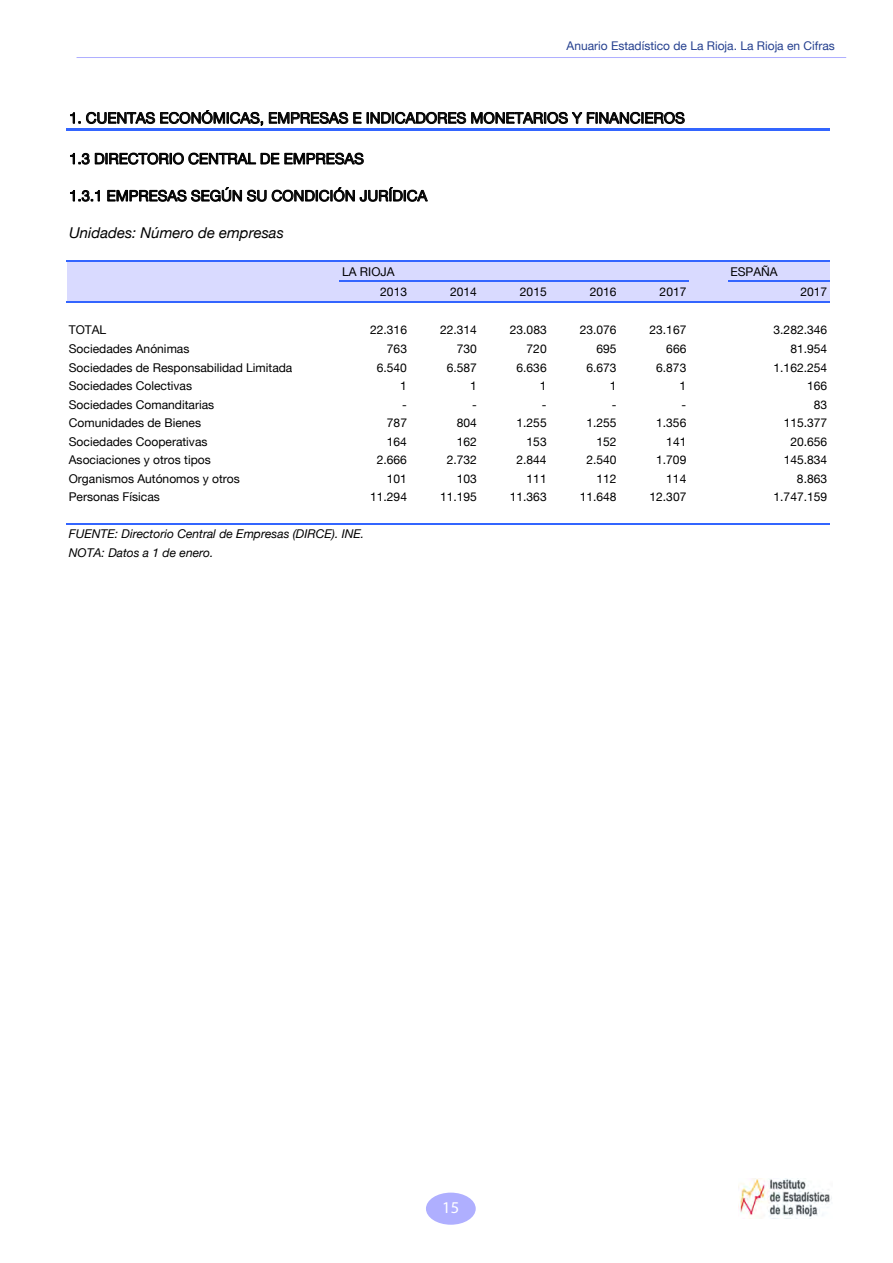
<style>
.page{position:relative;width:893px;height:1263px;background:#fff}
.page>*{position:absolute;margin:0;border:0;box-sizing:border-box;transform-origin:0 0}
.t1{font:16.5px "Myriad Pro";color:#fff}
.t2{font:15px "Helvetica Neue LT";color:#000}
.t3{font:italic 15px "Helvetica Neue LT";color:#000}
.t4{font:12px "Helvetica Neue LT";color:#000}
.t5{font:italic 12px/18.6px "Helvetica Neue LT";color:#000}
.t6{font:12px "Helvetica Neue LT";color:#25408f}
</style>
<div class="page">
<div style="left:426px;top:1192px;width:50px;height:33px;background:#afafff;border-radius:50%"></div>
<img style="left:739px;top:1178px;width:93px;height:41px">
<hr style="left:77px;top:57px;width:769px;height:1px;background:#afafff">
<div style="left:67px;top:261px;width:763px;height:21px;background:#d9daff"></div>
<div style="left:67px;top:281px;width:273px;height:21px;background:#d9daff"></div>
<div style="left:340px;top:281px;width:349px;height:21px;background:#d9daff"></div>
<div style="left:689px;top:281px;width:141px;height:21px;background:#d9daff"></div>
<svg style="left:70px;top:110px;width:193px;height:16px"></svg>
<svg style="left:269px;top:112px;width:92px;height:12px"></svg>
<svg style="left:367px;top:112px;width:318px;height:12px"></svg>
<svg style="left:70px;top:153px;width:209px;height:12px"></svg>
<svg style="left:285px;top:153px;width:79px;height:12px"></svg>
<svg style="left:70px;top:190px;width:30px;height:12px"></svg>
<svg style="left:107px;top:188px;width:159px;height:14px"></svg>
<svg style="left:272px;top:188px;width:156px;height:14px"></svg>
<hr style="left:340px;top:281px;width:349px;height:1px;background:#3365ff">
<hr style="left:66px;top:128px;width:764px;height:2px;background:#3365ff">
<hr style="left:66px;top:260px;width:764px;height:2px;background:#3365ff">
<hr style="left:728px;top:281px;width:102px;height:1px;background:#3365ff">
<hr style="left:66px;top:301px;width:764px;height:1px;background:#3365ff">
<hr style="left:66px;top:523px;width:764px;height:2px;background:#3365ff">
<p class="t6" style="left:567px;top:38px;width:270px">Anuario Estadístico de La Rioja. La Rioja en Cifras</p>
<p class="t2" style="left:69px;top:109px;width:617px">1. CUENTAS ECONÓMICAS, EMPRESAS E INDICADORES MONETARIOS Y FINANCIEROS</p>
<p class="t2" style="left:69px;top:150px;width:296px">1.3 DIRECTORIO CENTRAL DE EMPRESAS</p>
<p class="t2" style="left:69px;top:187px;width:360px">1.3.1 EMPRESAS SEGÚN SU CONDICIÓN JURÍDICA</p>
<p class="t3" style="left:69px;top:224px;width:216px">Unidades: Número de empresas</p>
<p class="t4" style="left:342px;top:264px;width:54px">LA RIOJA</p>
<p class="t4" style="left:730px;top:264px;width:49px">ESPAÑA</p>
<p class="t4" style="left:380px;top:284px;width:28px">2013</p>
<p class="t4" style="left:450px;top:284px;width:28px">2014</p>
<p class="t4" style="left:520px;top:284px;width:28px">2015</p>
<p class="t4" style="left:590px;top:284px;width:28px">2016</p>
<p class="t4" style="left:660px;top:284px;width:28px">2017</p>
<p class="t4" style="left:800px;top:284px;width:28px">2017</p>
<p class="t4" style="left:69px;top:323px;width:39px">TOTAL</p>
<p class="t4" style="left:370px;top:323px;width:38px">22.316</p>
<p class="t4" style="left:440px;top:323px;width:38px">22.314</p>
<p class="t4" style="left:510px;top:323px;width:38px">23.083</p>
<p class="t4" style="left:580px;top:323px;width:38px">23.076</p>
<p class="t4" style="left:650px;top:323px;width:38px">23.167</p>
<p class="t4" style="left:774px;top:323px;width:55px">3.282.346</p>
<p class="t4" style="left:69px;top:342px;width:122px">Sociedades Anónimas</p>
<p class="t4" style="left:387px;top:342px;width:22px">763</p>
<p class="t4" style="left:457px;top:342px;width:22px">730</p>
<p class="t4" style="left:527px;top:342px;width:22px">720</p>
<p class="t4" style="left:596px;top:342px;width:22px">695</p>
<p class="t4" style="left:666px;top:342px;width:22px">666</p>
<p class="t4" style="left:790px;top:342px;width:38px">81.954</p>
<p class="t4" style="left:69px;top:360px;width:225px">Sociedades de Responsabilidad Limitada</p>
<p class="t4" style="left:377px;top:360px;width:32px">6.540</p>
<p class="t4" style="left:447px;top:360px;width:32px">6.587</p>
<p class="t4" style="left:516px;top:360px;width:32px">6.636</p>
<p class="t4" style="left:586px;top:360px;width:32px">6.673</p>
<p class="t4" style="left:656px;top:360px;width:32px">6.873</p>
<p class="t4" style="left:774px;top:360px;width:55px">1.162.254</p>
<p class="t4" style="left:69px;top:379px;width:125px">Sociedades Colectivas</p>
<p class="t4" style="left:400px;top:379px;width:8px">1</p>
<p class="t4" style="left:470px;top:379px;width:8px">1</p>
<p class="t4" style="left:540px;top:379px;width:8px">1</p>
<p class="t4" style="left:610px;top:379px;width:8px">1</p>
<p class="t4" style="left:680px;top:379px;width:8px">1</p>
<p class="t4" style="left:807px;top:379px;width:22px">166</p>
<p class="t4" style="left:69px;top:397px;width:147px">Sociedades Comanditarias</p>
<p class="t4" style="left:402px;top:397px;width:6px">-</p>
<p class="t4" style="left:472px;top:397px;width:6px">-</p>
<p class="t4" style="left:542px;top:397px;width:6px">-</p>
<p class="t4" style="left:612px;top:397px;width:6px">-</p>
<p class="t4" style="left:682px;top:397px;width:6px">-</p>
<p class="t4" style="left:814px;top:397px;width:15px">83</p>
<p class="t4" style="left:69px;top:416px;width:134px">Comunidades de Bienes</p>
<p class="t4" style="left:387px;top:416px;width:22px">787</p>
<p class="t4" style="left:457px;top:416px;width:22px">804</p>
<p class="t4" style="left:516px;top:416px;width:32px">1.255</p>
<p class="t4" style="left:586px;top:416px;width:32px">1.255</p>
<p class="t4" style="left:656px;top:416px;width:32px">1.356</p>
<p class="t4" style="left:784px;top:416px;width:45px">115.377</p>
<p class="t4" style="left:69px;top:434px;width:140px">Sociedades Cooperativas</p>
<p class="t4" style="left:387px;top:434px;width:22px">164</p>
<p class="t4" style="left:457px;top:434px;width:22px">162</p>
<p class="t4" style="left:527px;top:434px;width:22px">153</p>
<p class="t4" style="left:596px;top:434px;width:22px">152</p>
<p class="t4" style="left:666px;top:434px;width:22px">141</p>
<p class="t4" style="left:790px;top:434px;width:38px">20.656</p>
<p class="t4" style="left:69px;top:453px;width:144px">Asociaciones y otros tipos</p>
<p class="t4" style="left:377px;top:453px;width:32px">2.666</p>
<p class="t4" style="left:447px;top:453px;width:32px">2.732</p>
<p class="t4" style="left:516px;top:453px;width:32px">2.844</p>
<p class="t4" style="left:586px;top:453px;width:32px">2.540</p>
<p class="t4" style="left:656px;top:453px;width:32px">1.709</p>
<p class="t4" style="left:784px;top:453px;width:45px">145.834</p>
<p class="t4" style="left:69px;top:471px;width:173px">Organismos Autónomos y otros</p>
<p class="t4" style="left:387px;top:471px;width:22px">101</p>
<p class="t4" style="left:457px;top:471px;width:22px">103</p>
<p class="t4" style="left:527px;top:471px;width:22px">111</p>
<p class="t4" style="left:596px;top:471px;width:22px">112</p>
<p class="t4" style="left:666px;top:471px;width:22px">114</p>
<p class="t4" style="left:797px;top:471px;width:32px">8.863</p>
<p class="t4" style="left:69px;top:490px;width:93px">Personas Físicas</p>
<p class="t4" style="left:370px;top:490px;width:38px">11.294</p>
<p class="t4" style="left:440px;top:490px;width:38px">11.195</p>
<p class="t4" style="left:510px;top:490px;width:38px">11.363</p>
<p class="t4" style="left:580px;top:490px;width:38px">11.648</p>
<p class="t4" style="left:649px;top:490px;width:38px">12.307</p>
<p class="t4" style="left:774px;top:490px;width:55px">1.747.159</p>
<p class="t5" style="left:69px;top:525px;width:297px">FUENTE: Directorio Central de Empresas (DIRCE). INE.<br>NOTA: Datos a 1 de enero.</p>
<h1 class="t1" style="left:442px;top:1197px;width:18px">15</h1>
</div>
